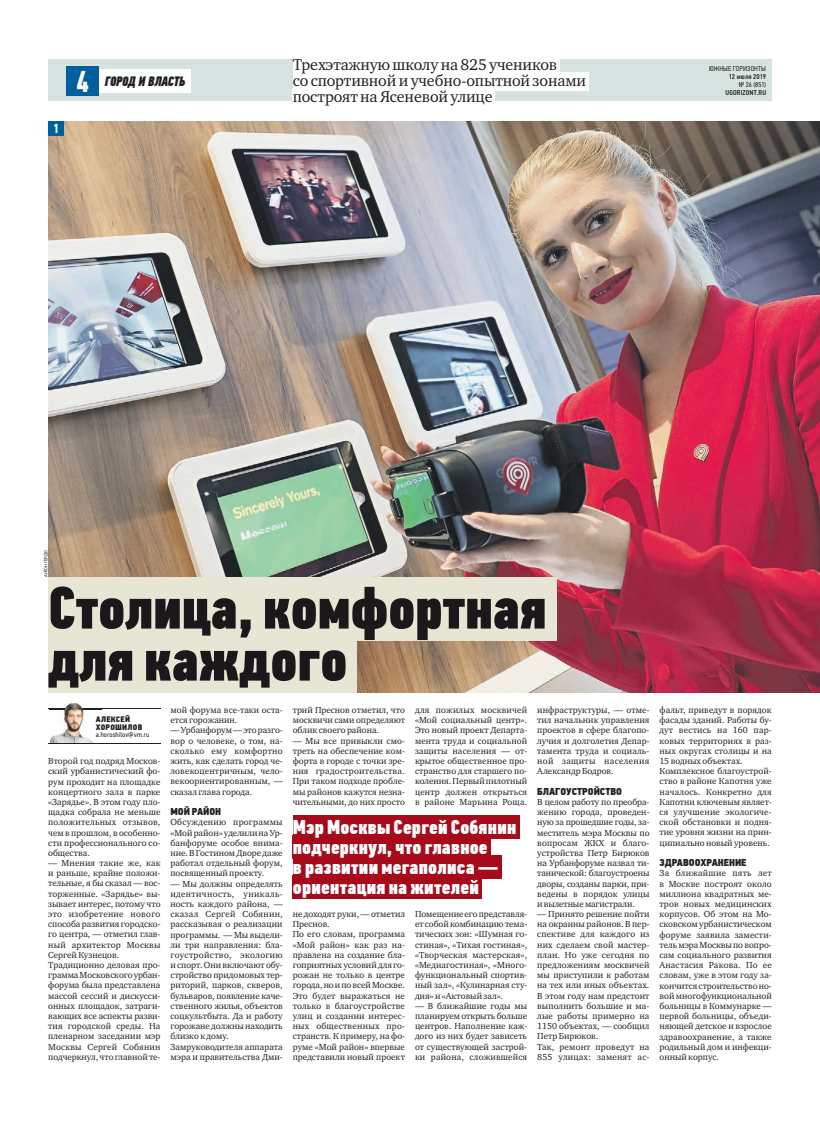
<style>
.page{position:relative;width:820px;height:1134px;background:#fff}
.page>*{position:absolute;margin:0;border:0;box-sizing:border-box;transform-origin:0 0}
.t1{font:60px/52px "PF Din Text Comp Pro X Black";color:#1a181b}
.t2{font:20px/20px "PF Din Text Comp Pro X Black";letter-spacing:.01em;color:#fff}
.t3{font:16px/16px "Charter ITC";letter-spacing:-.01em;color:#231f20}
.t4{font:italic 13.6px "PF Din Text Comp Pro X Black";letter-spacing:-.015em;color:#231f20}
.t5{font:700 13px "PF Din Text Cond Pro";color:#fff}
.t6{font:10px "PF Din Text Cond Pro X Black";letter-spacing:-.005em;color:#231f20}
.t7{font:9px/10.2px "Charter ITC";letter-spacing:.005em;color:#231f20;text-align:justify}
.t8{font:8px/8px "PF Din Text Cond Pro X Black";letter-spacing:.03em;color:#231f20}
.t9{font:7px/8px "PF Din Text Cond Pro";letter-spacing:.02em;color:#231f20;text-align:right}
.t10{font:4.5px "PF Din Text Pro";color:#231f20}
.s1{font-family:"PF Din Text Comp Pro";font-weight:700;font-style:normal;font-size:30px;color:#fff}
.s2{font-weight:500}
</style>
<div class="page">
<div style="left:48px;top:60px;width:723px;height:41px;background:#d6e3e0"></div>
<div style="left:99px;top:69px;width:92px;height:23px;background:#fff"></div>
<div style="left:66px;top:66px;width:33px;height:29px;background:#005f9d"></div>
<div style="left:292px;top:57px;width:267px;height:18px;background:#fff"></div>
<div style="left:292px;top:73px;width:296px;height:18px;background:#fff"></div>
<div style="left:292px;top:89px;width:202px;height:18px;background:#fff"></div>
<img style="left:48px;top:121px;width:771px;height:572px">
<div style="left:48px;top:577px;width:508px;height:64px;background:#e7e5d4"></div>
<div style="left:48px;top:629px;width:309px;height:64px;background:#e7e5d4"></div>
<hr style="left:48px;top:709px;width:112px;height:1px;background:#231f20">
<img style="left:50px;top:703px;width:51px;height:40px">
<img style="left:50px;top:709px;width:51px;height:1px">
<hr style="left:48px;top:743px;width:112px;height:1px;background:#231f20">
<div style="left:292px;top:815px;width:227px;height:24px;background:#a70a1a"></div>
<div style="left:292px;top:835px;width:198px;height:24px;background:#a70a1a"></div>
<div style="left:292px;top:855px;width:209px;height:24px;background:#a70a1a"></div>
<div style="left:292px;top:875px;width:190px;height:24px;background:#a70a1a"></div>
<div style="left:48px;top:121px;width:16px;height:15px;background:#005f9d"></div>
<p class="t5" style="left:53px;top:124px;width:8px">1</p>
<p class="t3" style="left:292px;top:58px;width:295px">Трехэтажную школу на 825 учеников<br>со спортивной и учебно-опытной зонами построят на Ясеневой улице</p>
<p class="t4" style="left:76px;top:76px;width:110px"><span class="s1">4</span> ГОРОД И ВЛАСТЬ</p>
<p class="t9" style="left:708px;top:65px;width:59px">ЮЖНЫЕ ГОРИЗОНТЫ<br><span class="s2">12 июля 2019<br></span>№ 26 (851)<br><span class="s2">UGORIZONT.RU</span></p>
<p class="t10" style="left:44px;top:577px;width:28px;rotate:-90deg">АНТОНГЕРДО</p>
<p class="t1" style="left:48px;top:588px;width:500px">Столица, комфортная для каждого</p>
<p class="t8" style="left:96px;top:716px;width:48px">АЛЕКСЕЙ<br>ХОРОШИЛОВ</p>
<p class="t9" style="left:96px;top:731px;width:55px">a.horoshilov@vm.ru</p>
<p class="t7" style="left:537px;top:705px;width:114px">инфраструктуры, — отме&shy;тил начальник управления проектов в сфере благопо&shy;лучия и долголетия Депар&shy;тамента труда и социаль&shy;ной защиты населения Александр Бодров.</p>
<p class="t6" style="left:537px;top:787px;width:86px">БЛАГОУСТРОЙСТВО</p>
<p class="t7" style="left:537px;top:797px;width:114px">В целом работу по преобра&shy;жению города, проведен&shy;ную за прошедшие годы, за&shy;меститель мэра Москвы по вопросам ЖКХ и благо&shy;устройства Петр Бирюков на Урбанфоруме назвал ти&shy;танической: благоустроены дворы, созданы парки, при&shy;ведены в порядок улицы и вылетные магистрали.</p>
<p class="t7" style="left:537px;top:910px;width:114px;text-align:left">— Принято решение пойти на окраины районов. В пер&shy;спективе для каждого из них сделаем свой мастер&shy;план. Но уже сегодня по предложениям москвичей мы приступили к работам на тех или иных объектах.<br>В этом году нам предстоит выполнить большие и ма&shy;лые работы примерно на<br>1150 объектах, — сообщил<br>Петр Бирюков.<br>Так, ремонт проведут на<br>855 улицах: заменят ас-</p>
<p class="t7" style="left:170px;top:706px;width:114px">мой форума все-таки оста&shy;ется горожанин.</p>
<p class="t7" style="left:170px;top:726px;width:114px">— Урбанфорум — это разго&shy;вор о человеке, о том, на&shy;сколько ему комфортно жить, как сделать город че&shy;ловекоцентричным, чело&shy;векоориентированным, — сказал глава города.</p>
<p class="t6" style="left:170px;top:808px;width:52px">МОЙ РАЙОН</p>
<p class="t7" style="left:170px;top:818px;width:114px">Обсуждению программы «Мой район» уделили на Ур&shy;банфоруме особое внима&shy;ние. В Гостином Дворе даже работал отдельный форум, посвященный проекту.</p>
<p class="t7" style="left:170px;top:879px;width:114px;text-align:left">— Мы должны определять идентичность, уникаль&shy;ность каждого района, — сказал Сергей Собянин, рассказывая о реализации программы. — Мы выдели&shy;ли три направления: бла&shy;гоустройство, экологию и спорт. Они включают обу&shy;стройство придомовых тер&shy;риторий, парков, скверов, бульваров, появление каче&shy;ственного жилья, объектов соцкультбыта. Да и работу горожане должны находить близко к дому.<br>Замруководителя аппарата мэра и правительства Дми-</p>
<p class="t7" style="left:415px;top:705px;width:114px">для пожилых москвичей «Мой социальный центр».<br>Это новый проект Департа&shy;мента труда и социальной защиты населения — от&shy;крытое общественное про&shy;странство для старшего по&shy;коления. Первый пилотный центр должен открыться в районе Марьина Роща.</p>
<p class="t7" style="left:292px;top:706px;width:114px">трий Преснов отметил, что москвичи сами определяют облик своего района.</p>
<p class="t7" style="left:292px;top:736px;width:114px">— Мы все привыкли смо&shy;треть на обеспечение ком&shy;форта в городе с точки зре&shy;ния градостроительства.<br>При таком подходе пробле&shy;мы районов кажутся незна&shy;чительными, до них просто</p>
<p class="t7" style="left:48px;top:757px;width:114px">Второй год подряд Москов&shy;ский урбанистический фо&shy;рум проходит на площадке концертного зала в парке «Зарядье». В этом году пло&shy;щадка собрала не меньше положительных отзывов, чем в прошлом, в особенно&shy;сти профессионального со&shy;общества.</p>
<p class="t7" style="left:48px;top:859px;width:114px;text-align:left">— Мнения такие же, как и раньше, крайне положи&shy;тельные, я бы сказал — вос&shy;торженные. «Зарядье» вы&shy;зывает интерес, потому что это изобретение нового способа развития городско&shy;го центра, — отметил глав&shy;ный архитектор Москвы<br>Сергей Кузнецов.<br>Традиционно деловая про&shy;грамма Московского урбан&shy;форума была представлена массой сессий и дискусси&shy;онных площадок, затраги&shy;вающих все аспекты разви&shy;тия городской среды. На пленарном заседании мэр<br>Москвы Сергей Собянин подчеркнул, что главной те-</p>
<p class="t2" style="left:292px;top:819px;width:225px">МэрМосквыСергей Собянин подчеркнул, что главное<br>в развитии мегаполиса — ориентация нажителей</p>
<p class="t7" style="left:415px;top:909px;width:114px">Помещение его представля&shy;ет собой комбинацию тема&shy;тических зон: «Шумная го&shy;стиная», «Тихая гостиная», «Творческая мастерская», «Медиагостиная», «Много&shy;функциональный спортив&shy;ный зал», «Кулинарная сту&shy;дия» и «Актовый зал».</p>
<p class="t7" style="left:415px;top:1001px;width:114px">— В ближайшие годы мы планируем открыть больше центров. Наполнение каж&shy;дого из них будет зависеть от существующей застрой&shy;ки района, сложившейся</p>
<p class="t7" style="left:292px;top:910px;width:114px;text-align:left">не доходят руки, — отметил<br>Преснов.<br>По его словам, программа «Мой район» как раз на&shy;правлена на создание бла&shy;гоприятных условий для го&shy;рожан не только в центре города, но и по всей Москве.<br>Это будет выражаться не только в благоустройстве улиц и создании интерес&shy;ных общественных про&shy;странств. К примеру, на фо&shy;руме «Мой район» впервые представили новый проект</p>
<p class="t7" style="left:659px;top:706px;width:114px;text-align:left">фальт, приведут в порядок фасады зданий. Работы бу&shy;дут вестись на 160 пар&shy;ковых территориях в раз&shy;ных округах столицы и на<br>15 вод ных объектах.<br>Комплексное благоустрой&shy;ство в районе Капотня уже началось. Конкретно для<br>Капотни ключевым являет&shy;ся улучшение экологиче&shy;ской обстановки и подня&shy;тие уровня жизни на прин&shy;ципиально новый уровень.</p>
<p class="t6" style="left:659px;top:859px;width:88px">ЗДРАВООХРАНЕНИЕ</p>
<p class="t7" style="left:659px;top:869px;width:114px">За ближайшие пять лет в Москве построят около миллиона квадратных ме&shy;тров новых медицинских корпусов. Об этом на Мо&shy;сковском урбанистическом форуме заявила замести&shy;тель мэра Москвы по вопро&shy;сам социального развития Анастасия Ракова. По ее словам, уже в этом году за&shy;кончится строительство но&shy;вой многофункциональной больницы в Коммунарке — первой больницы, объеди&shy;няющей детское и взрослое здравоохранение, а также родильный дом и инфекци&shy;онный корпус.</p>
</div>
